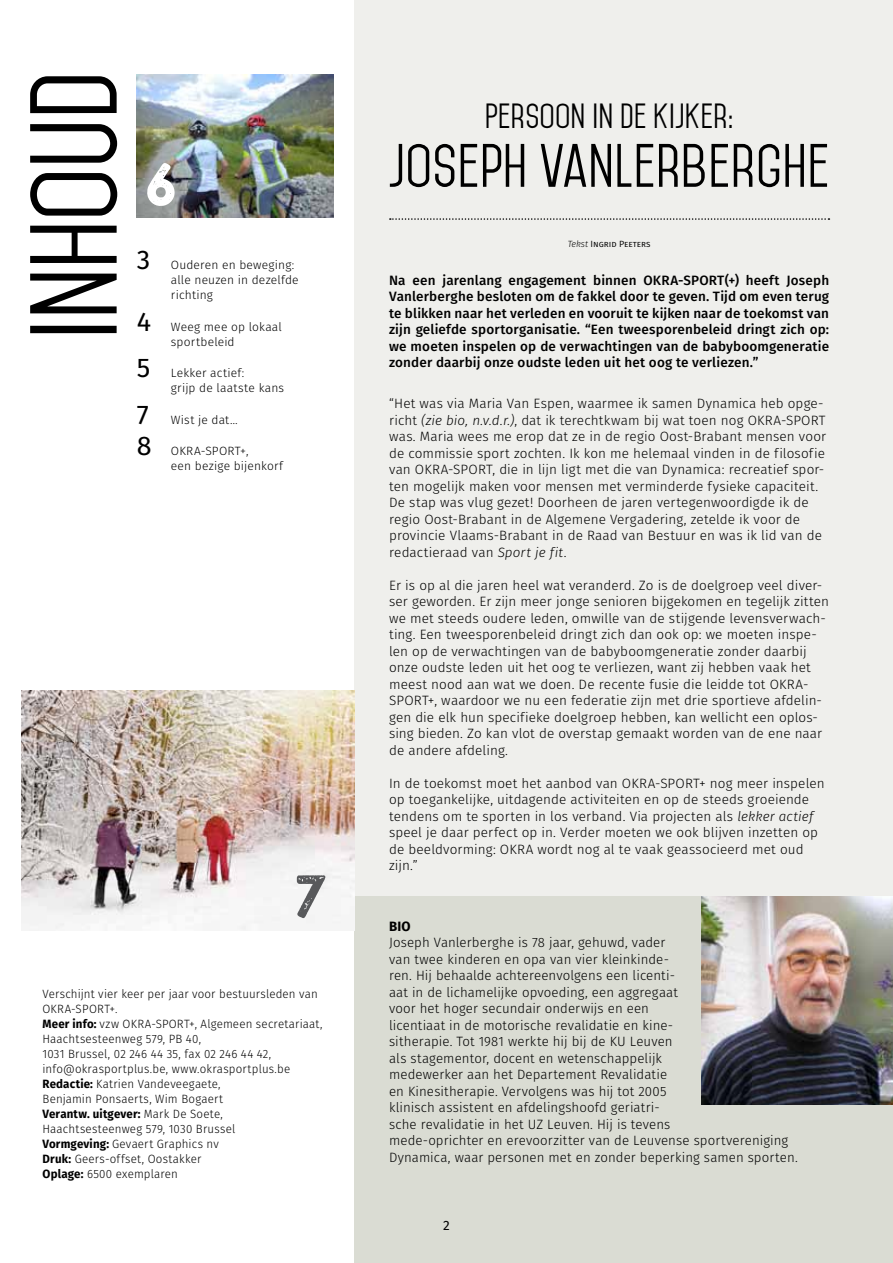
<style>
.page{position:relative;width:893px;height:1263px;background:#fff}
.page>*{position:absolute;margin:0;border:0;box-sizing:border-box;transform-origin:0 0}
.t1{font:105.9px "Mohave";color:#000}
.t2{font:58.35px "Bushcraft distress";color:#fff}
.t3{font:58.35px "Bushcraft distress";color:#58595b}
.t4{font:52.5px "Mohave";letter-spacing:.02em;color:#000}
.t5{font:30px "Mohave";letter-spacing:.02em;color:#000}
.t6{font:27px "Fira Sans";color:#000}
.t7{font:300 13.5px/16.5px "Fira Sans";letter-spacing:.005em;color:#000}
.t8{font:500 13.5px/16.5px "Fira Sans";letter-spacing:.01em;color:#000;text-align:justify}
.t9{font:700 13.5px "Fira Sans";color:#000}
.t10{font:13.5px "Fira Sans";color:#000}
.t11{font:300 12px/15px "Fira Sans";letter-spacing:.015em;color:#000;scale:.96 1}
.t12{font:300 12px/15px "Fira Sans";letter-spacing:.015em;color:#000}
.t13{font:9px "Fira Sans";color:#000}
.s1{font-weight:700}
.s2{font-weight:300;font-style:italic}
.s3{font-style:italic}
</style>
<div class="page">
<div style="left:354px;top:0;width:539px;height:1263px;background:#efefec"></div>
<div style="left:354px;top:896px;width:539px;height:367px;background:#dadcd3"></div>
<img style="left:21px;top:691px;width:333px;height:240px">
<img style="left:137px;top:75px;width:196px;height:142px">
<svg style="left:390px;top:218px;width:439px;height:2px"></svg>
<img style="left:702px;top:896px;width:191px;height:208px">
<h1 class="t1" style="left:9px;top:340px;width:260px;rotate:-90deg">INHOUD</h1>
<h2 class="t2" style="left:147px;top:152px;width:31px">6</h2>
<h3 class="t6" style="left:137px;top:240px;width:15px">3</h3>
<p class="t12" style="left:171px;top:258px;width:129px">Ouderen en beweging: alle neuzen in dezelfde richting</p>
<h3 class="t6" style="left:137px;top:301px;width:16px">4</h3>
<p class="t12" style="left:171px;top:319px;width:112px">Weeg mee op lokaal sportbeleid</p>
<h3 class="t6" style="left:137px;top:348px;width:15px">5</h3>
<p class="t12" style="left:171px;top:366px;width:115px">Lekker actief:<br>grijp de laatste kans</p>
<h3 class="t6" style="left:137px;top:394px;width:13px">7</h3>
<p class="t12" style="left:171px;top:412px;width:68px">Wist je dat…</p>
<h3 class="t6" style="left:137px;top:426px;width:16px">8</h3>
<p class="t12" style="left:171px;top:444px;width:114px">OKRA-SP ORT+,<br>een bezige bijenkorf</p>
<h2 class="t3" style="left:297px;top:864px;width:32px">7</h2>
<p class="t11" style="left:43px;top:986px;width:293px">Verschijnt vier keer per jaar voor bestuursleden van OKRA-sport+.<br><span class="s1">Meer info:</span> vzw OKRA-SP ORT+, Algemeen secretariaat, Haachtsesteenweg 579, PB 40,<br>1031 Brussel, 02 246 44 35, fax 02 246 44 42, info@okrasportplus.be, www.okrasportplus.be <span class="s1">Redactie:</span> Katrien Vandeveegaete,<br>Benjamin Ponsaerts, Wim Bogaert<br><span class="s1">Verantw. uitgever:</span> Mark De Soete, Haachtsesteenweg 579, 1030 Brussel<br><span class="s1">Vormgeving:</span> Gevaert Graphics nv<br><span class="s1">Druk:</span> Geers-offset, Oostakker<br><span class="s1">Oplage:</span> 6500 exemplaren</p>
<h3 class="t5" style="left:485px;top:98px;width:249px">PERSOON IN DE KIJKER:</h3>
<h3 class="t4" style="left:389px;top:134px;width:441px">JOSEPH VANLERBERGHE</h3>
<p class="t13" style="left:568px;top:237px;width:84px"><span class="s2">Tekst</span> Ingrid Peeters</p>
<p class="t8" style="left:389px;top:271px;width:442px">Na een jarenlang engagement binnen OKRA-SPORT(+) heeft Joseph Vanlerberghe besloten om de fakkel door te geven. Tijd om even terug te blikken naar het verleden en vooruit te kijken naar de toekomst van zijn geliefde sportorganisatie. “Een tweesporenbeleid dringt zich op: we moeten inspelen op de verwachtingen van de babyboomgeneratie zonder daarbij onze oudste leden uit het oog te verliezen.”</p>
<p class="t7" style="left:389px;top:395px;width:439px">“Het was via Maria Van Espen, waarmee ik samen Dynamica heb opge&shy;richt <span class="s3">(zie bio, n.v.d.r.)</span>, dat ik terechtkwam bij wat toen nog OKRA-SPORT was. Maria wees me erop dat ze in de regio Oost-Brabant mensen voor de commissie sport zochten. Ik kon me helemaal vinden in de filosofie van OKRA-SPORT, die in lijn ligt met die van Dynamica: recreatief spor&shy;ten mogelijk maken voor mensen met verminderde fysieke capaciteit.<br>De stap was vlug gezet! Doorheen de jaren vertegenwoordigde ik de regio Oost-Brabant in de Algemene Vergadering, zetelde ik voor de provincie Vlaams-Brabant in de Raad van Bestuur en was ik lid van de redactieraad van <span class="s3">Sport je fit</span>.</p>
<p class="t7" style="left:389px;top:577px;width:442px">Er is op al die jaren heel wat veranderd. Zo is de doelgroep veel diver&shy;ser geworden. Er zijn meer jonge senioren bijgekomen en tegelijk zitten we met steeds oudere leden, omwille van de stijgende levensverwach&shy;ting. Een tweesporenbeleid dringt zich dan ook op: we moeten inspe&shy;len op de verwachtingen van de babyboomgeneratie zonder daarbij onze oudste leden uit het oog te verliezen, want zij hebben vaak het meest nood aan wat we doen. De recente fusie die leidde tot OKRA-SPORT+, waardoor we nu een federatie zijn met drie sportieve afdelin&shy;gen die elk hun specifieke doelgroep hebben, kan wellicht een oplos&shy;sing bieden. Zo kan vlot de overstap gemaakt worden van de ene naar de andere afdeling.</p>
<p class="t7" style="left:389px;top:774px;width:437px">In de toekomst moet het aanbod van OKRA-SPORT+ nog meer inspelen op toegankelijke, uitdagende activiteiten en op de steeds groeiende tendens om te sporten in los verband. Via projecten als <span class="s3">lekker actief </span>speel je daar perfect op in. Verder moeten we ook blijven inzetten op de beeldvorming: OKRA wordt nog al te vaak geassocieerd met oud zijn.”</p>
<p class="t9" style="left:389px;top:915px;width:23px">BIO</p>
<p class="t7" style="left:389px;top:934px;width:410px">Joseph Vanlerberghe is 78 jaar, gehuwd, vader<br>van twee kinderen en opa van vier kleinkinde-<br>ren. Hij behaalde achtereenvolgens een licenti-<br>aat in de lichamelijke opvoeding, een aggregaat<br>voor het hoger secundair onderwijs en een<br>licentiaat in de motorische revalidatie en kine-<br>sitherapie. Tot 1981 werkte hij bij de KU Leuven<br>als stagementor, docent en wetenschappelijk<br>medewerker aan het Departement Revalidatie<br>en Kinesitherapie. Vervolgens was hij tot 2005<br>klinisch assistent en afdelingshoofd geriatri-<br>sche revalidatie in het UZ Leuven. Hij is tevens<br>mede-oprichter en erevoorzitter van de Leuvense sportvereniging Dynamica, waar personen met en zonder beperking samen sporten.</p>
<p class="t10" style="left:443px;top:1215px;width:8px">2</p>
</div>
